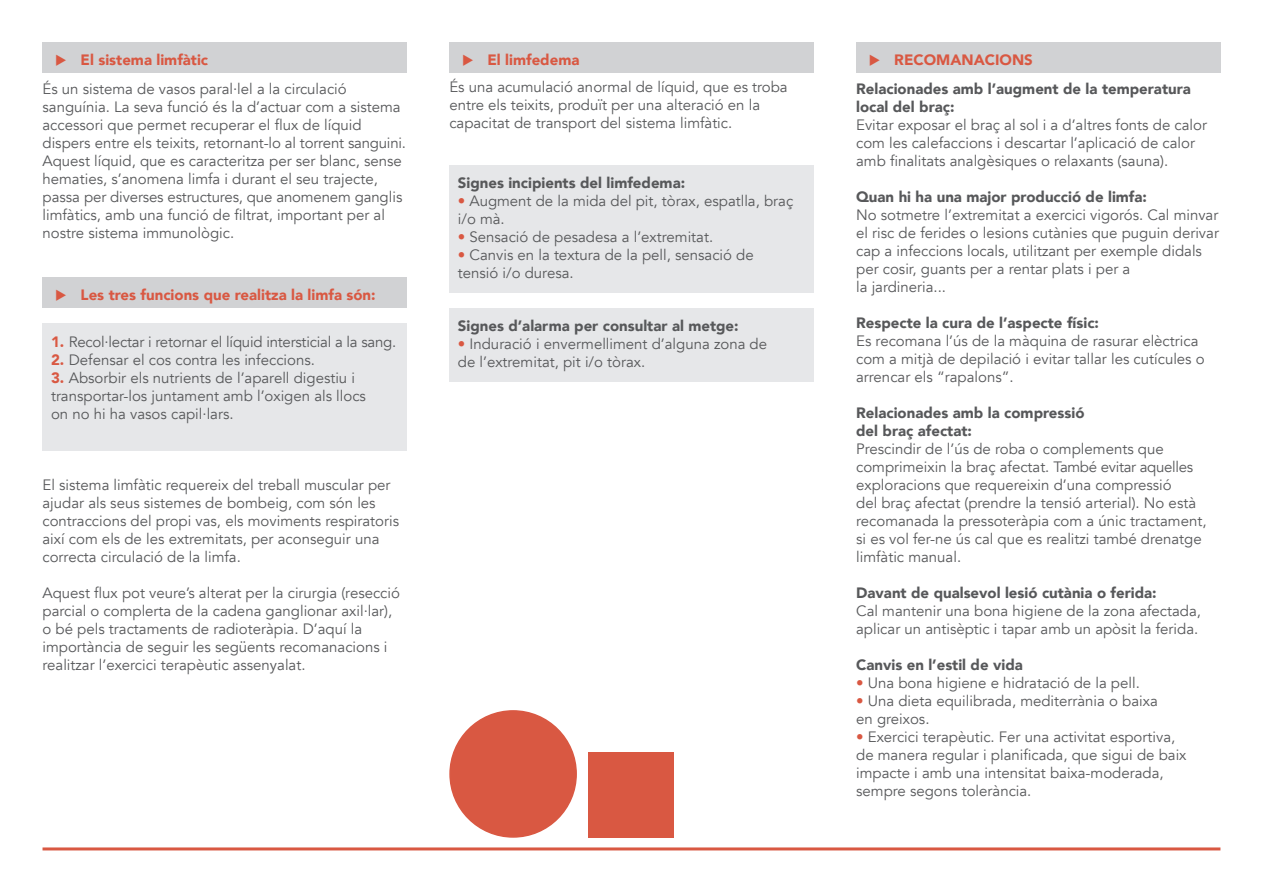
<style>
.page{position:relative;width:1263px;height:893px;background:#fff}
.page>*{position:absolute;margin:0;border:0;box-sizing:border-box;transform-origin:0 0}
.t1{font:15px/18px "Avenir";color:#57585a}
.t2{font:900 15px/18px "Avenir";color:#57585a}
.t3{font:900 15px "Avenir";color:#d95842}
.s1{font-weight:900;color:#d95842}
.s2{color:#d95842}
</style>
<div class="page">
<div style="left:450px;top:711px;width:126px;height:126px;background:#d95842;border-radius:50%"></div>
<div style="left:43px;top:43px;width:364px;height:30px;background:#d1d2d4"></div>
<div style="left:43px;top:277px;width:364px;height:31px;background:#d1d2d4"></div>
<div style="left:43px;top:323px;width:364px;height:128px;background:#e6e7e9"></div>
<hr style="left:43px;top:847px;width:1177px;height:3px;background:#d95842">
<div style="left:589px;top:753px;width:85px;height:85px;background:#d95842"></div>
<div style="left:449px;top:43px;width:365px;height:30px;background:#d1d2d4"></div>
<div style="left:449px;top:165px;width:365px;height:127px;background:#e6e7e9"></div>
<div style="left:449px;top:308px;width:365px;height:74px;background:#e6e7e9"></div>
<div style="left:856px;top:43px;width:364px;height:30px;background:#d1d2d4"></div>
<p class="t3" style="left:55px;top:47px;width:154px">◆ El sistema limfàtic</p>
<p class="t1" style="left:43px;top:80px;width:306px">És un sistema de vasos paral·lel a la circulació</p>
<p class="t1" style="left:43px;top:98px;width:360px">sanguínia. La seva funció és la d’actuar com a sistema accessori que permet recuperar el flux de líquid</p>
<p class="t1" style="left:43px;top:134px;width:365px">dispers entre els teixits, retornant-lo al torrent sanguini.<br>Aquest líquid, que es caracteritza per ser blanc, sense hematies, s’anomena limfa i durant el seu trajecte, passa per diverses estructures, que anomenem ganglis limfàtics, amb una funció de filtrat, important per al nostre sistema immunològic.</p>
<p class="t3" style="left:55px;top:282px;width:322px">◆ Les tres funcions que realitza la limfa són:</p>
<p class="t1" style="left:51px;top:333px;width:347px"><span class="s1">1.</span> Recol·lectar i retornar el líquid intersticial a la sang.</p>
<p class="t1" style="left:51px;top:351px;width:265px"><span class="s1">2.</span> Defensar el cos contra les infeccions.</p>
<p class="t1" style="left:51px;top:369px;width:306px"><span class="s1">3.</span> Absorbir els nutrients de l’aparell digestiu i</p>
<p class="t1" style="left:51px;top:387px;width:316px">transportar-los juntament amb l’oxigen als llocs</p>
<p class="t1" style="left:51px;top:405px;width:184px">on no hi ha vasos capil·lars.</p>
<p class="t1" style="left:43px;top:476px;width:358px">El sistema limfàtic requereix del treball muscular per ajudar als seus sistemes de bombeig, com són les contraccions del propi vas, els moviments respiratoris així com els de les extremitats, per aconseguir una correcta circulació de la limfa.</p>
<p class="t1" style="left:43px;top:584px;width:359px">Aquest flux pot veure’s alterat per la cirurgia (resecció parcial o complerta de la cadena ganglionar axil·lar),</p>
<p class="t1" style="left:43px;top:620px;width:347px">o bé pels tractaments de radioteràpia. D’aquí la importància de seguir les següents recomanacions i realitzar l’exercici terapèutic assenyalat.</p>
<p class="t3" style="left:462px;top:47px;width:119px">◆ El limfedema</p>
<p class="t1" style="left:449px;top:78px;width:340px">És una acumulació anormal de líquid, que es troba</p>
<p class="t1" style="left:449px;top:96px;width:312px">entre els teixits, produït per una alteració en la</p>
<p class="t1" style="left:449px;top:114px;width:284px">capacitat de transport del sistema limfàtic.</p>
<p class="t2" style="left:458px;top:174px;width:229px">Signes incipients del limfedema:</p>
<p class="t1" style="left:458px;top:192px;width:337px"><span class="s2">•</span> Augment de la mida del pit, tòrax, espatlla, braç i/o mà.</p>
<p class="t1" style="left:458px;top:228px;width:257px"><span class="s2">•</span> Sensació de pesadesa a l’extremitat.</p>
<p class="t1" style="left:458px;top:246px;width:297px"><span class="s2">•</span> Canvis en la textura de la pell, sensació de</p>
<p class="t1" style="left:458px;top:264px;width:117px">tensió i/o duresa.</p>
<p class="t2" style="left:458px;top:317px;width:282px">Signes d’alarma per consultar al metge:</p>
<p class="t1" style="left:458px;top:335px;width:311px"><span class="s2">•</span> Induració i envermelliment d’alguna zona de</p>
<p class="t1" style="left:458px;top:353px;width:189px">de l’extremitat, pit i/o tòrax.</p>
<p class="t3" style="left:869px;top:47px;width:165px">◆ RECOMANACIONS</p>
<p class="t2" style="left:856px;top:79px;width:336px">Relacionades amb l’augment de la temperatura local del braç:</p>
<p class="t1" style="left:856px;top:116px;width:352px">Evitar exposar el braç al sol i a d’altres fonts de calor com les calefaccions i descartar l’aplicació de calor amb finalitats analgèsiques o relaxants (sauna).</p>
<p class="t2" style="left:856px;top:187px;width:292px">Quan hi ha una major producció de limfa:</p>
<p class="t1" style="left:856px;top:206px;width:364px">No sotmetre l’extremitat a exercici vigorós. Cal minvar el risc de ferides o lesions cutànies que puguin derivar cap a infeccions locals, utilitzant per exemple didals per cosir, guants per a rentar plats i per a</p>
<p class="t1" style="left:856px;top:278px;width:91px">la jardineria...</p>
<p class="t2" style="left:856px;top:313px;width:244px">Respecte la cura de l’aspecte físic:</p>
<p class="t1" style="left:856px;top:332px;width:350px">Es recomana l’ús de la màquina de rasurar elèctrica com a mitjà de depilació i evitar tallar les cutícules o arrencar els “rapalons”.</p>
<p class="t2" style="left:856px;top:403px;width:230px">Relacionades amb la compressió</p>
<p class="t2" style="left:856px;top:421px;width:117px">del braç afectat:</p>
<p class="t1" style="left:856px;top:440px;width:309px">Prescindir de l’ús de roba o complements que</p>
<p class="t1" style="left:856px;top:458px;width:339px">comprimeixin la braç afectat. També evitar aquelles</p>
<p class="t1" style="left:856px;top:476px;width:352px">exploracions que requereixin d’una compressió<br>del braç afectat (prendre la tensió arterial). No està recomanada la pressoteràpia com a únic tractament, si es vol fer-ne ús cal que es realitzi també drenatge limfàtic manual.</p>
<p class="t2" style="left:856px;top:583px;width:302px">Davant de qualsevol lesió cutània o ferida:</p>
<p class="t1" style="left:856px;top:602px;width:346px">Cal mantenir una bona higiene de la zona afectada, aplicar un antisèptic i tapar amb un apòsit la ferida.</p>
<p class="t2" style="left:856px;top:655px;width:168px">Canvis en l’estil de vida</p>
<p class="t1" style="left:856px;top:674px;width:285px"><span class="s2">•</span> Una bona higiene e hidratació de la pell.</p>
<p class="t1" style="left:856px;top:692px;width:303px"><span class="s2">•</span> Una dieta equilibrada, mediterrània o baixa</p>
<p class="t1" style="left:856px;top:710px;width:75px">en greixos.</p>
<p class="t1" style="left:856px;top:728px;width:321px"><span class="s2">•</span> Exercici terapèutic. Fer una activitat esportiva,</p>
<p class="t1" style="left:856px;top:746px;width:332px">de manera regular i planificada, que sigui de baix</p>
<p class="t1" style="left:856px;top:764px;width:309px">impacte i amb una intensitat baixa-moderada,</p>
<p class="t1" style="left:856px;top:782px;width:177px">sempre segons tolerància.</p>
</div>
